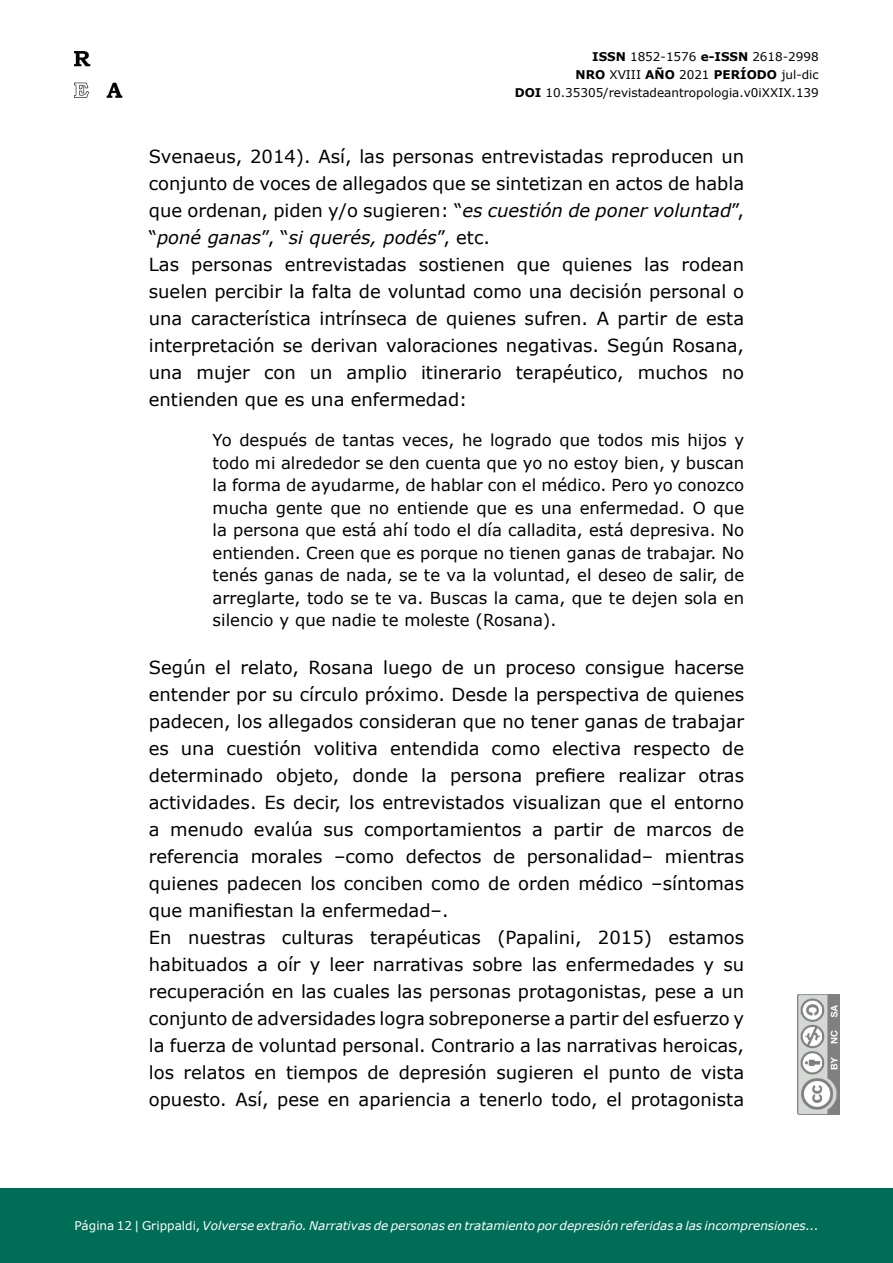
<style>
.page{position:relative;width:893px;height:1263px;background:#fff}
.page>*{position:absolute;margin:0;border:0;box-sizing:border-box;transform-origin:0 0}
.t1{font:18px/27px "Verdana";color:#000}
.t2{font:16.5px/22.5px "Verdana";color:#000;text-align:justify}
.t3{font:italic 12px "Verdana";color:#fff}
.t4{font:12px/18px "Verdana";color:#000;text-align:right}
.s1{font-weight:700}
.s2{font-style:italic}
.s3{font-style:normal}
</style>
<div class="page">
<img style="left:798px;top:994px;width:42px;height:120px">
<div style="left:0;top:1188px;width:893px;height:75px;background:#006e56"></div>
<img style="left:74px;top:52px;width:49px;height:45px">
<p class="t4" style="left:515px;top:47px;width:306px"><span class="s1">ISSN</span> 1852-1576 <span class="s1">e-ISSN</span> 2618-2998<br><span class="s1">NRO</span> XVIII <span class="s1">AÑO</span> 2021 <span class="s1">PERÍODO</span> jul-dic<br><span class="s1">DOI</span> 10.35305/revistadeantropologia.v0iXXIX.139</p>
<p class="t1" style="left:149px;top:142px;width:597px">Svenaeus, 2014). Así, las personas entrevistadas reproducen un conjunto de voces de allegados que se sintetizan en actos de habla que ordenan, piden y/o sugieren: “<span class="s2">es cuestión de poner voluntad</span>”, “<span class="s2">poné ganas</span>”, “<span class="s2">si querés, podés</span>”, etc.<br>Las personas entrevistadas sostienen que quienes las rodean suelen percibir la falta de voluntad como una decisión personal o una característica intrínseca de quienes sufren. A partir de esta interpretación se derivan valoraciones negativas. Según Rosana, una mujer con un amplio itinerario terapéutico, muchos no entienden que es una enfermedad:</p>
<p class="t2" style="left:213px;top:429px;width:533px">Yo después de tantas veces, he logrado que todos mis hijos y todo mi alrededor se den cuenta que yo no estoy bien, y buscan la forma de ayudarme, de hablar con el médico. Pero yo conozco mucha gente que no entiende que es una enfermedad. O que la persona que está ahí todo el día calladita, está depresiva. No entienden. Creen que es porque no tienen ganas de trabajar. No tenés ganas de nada, se te va la voluntad, el deseo de salir, de arreglarte, todo se te va. Buscas la cama, que te dejen sola en silencio y que nadie te moleste (Rosana).</p>
<p class="t1" style="left:149px;top:654px;width:597px">Según el relato, Rosana luego de un proceso consigue hacerse entender por su círculo próximo. Desde la perspectiva de quienes padecen, los allegados consideran que no tener ganas de trabajar es una cuestión volitiva entendida como electiva respecto de determinado objeto, donde la persona prefiere realizar otras actividades. Es decir, los entrevistados visualizan que el entorno a menudo evalúa sus comportamientos a partir de marcos de referencia morales –como defectos de personalidad– mientras quienes padecen los conciben como de orden médico –síntomas que manifiestan la enfermedad–.<br>En nuestras culturas terapéuticas (Papalini, 2015) estamos habituados a oír y leer narrativas sobre las enfermedades y su recuperación en las cuales las personas protagonistas, pese a un conjunto de adversidades logra sobreponerse a partir del esfuerzo y la fuerza de voluntad personal. Contrario a las narrativas heroicas, los relatos en tiempos de depresión sugieren el punto de vista opuesto. Así, pese en apariencia a tenerlo todo, el protagonista</p>
<p class="t3" style="left:74px;top:1217px;width:746px"><span class="s3">Página 12 | Grippaldi,</span> Volverse extraño. Narrativas de personas en tratamiento por depresión referidas a las incomprensiones...</p>
</div>
